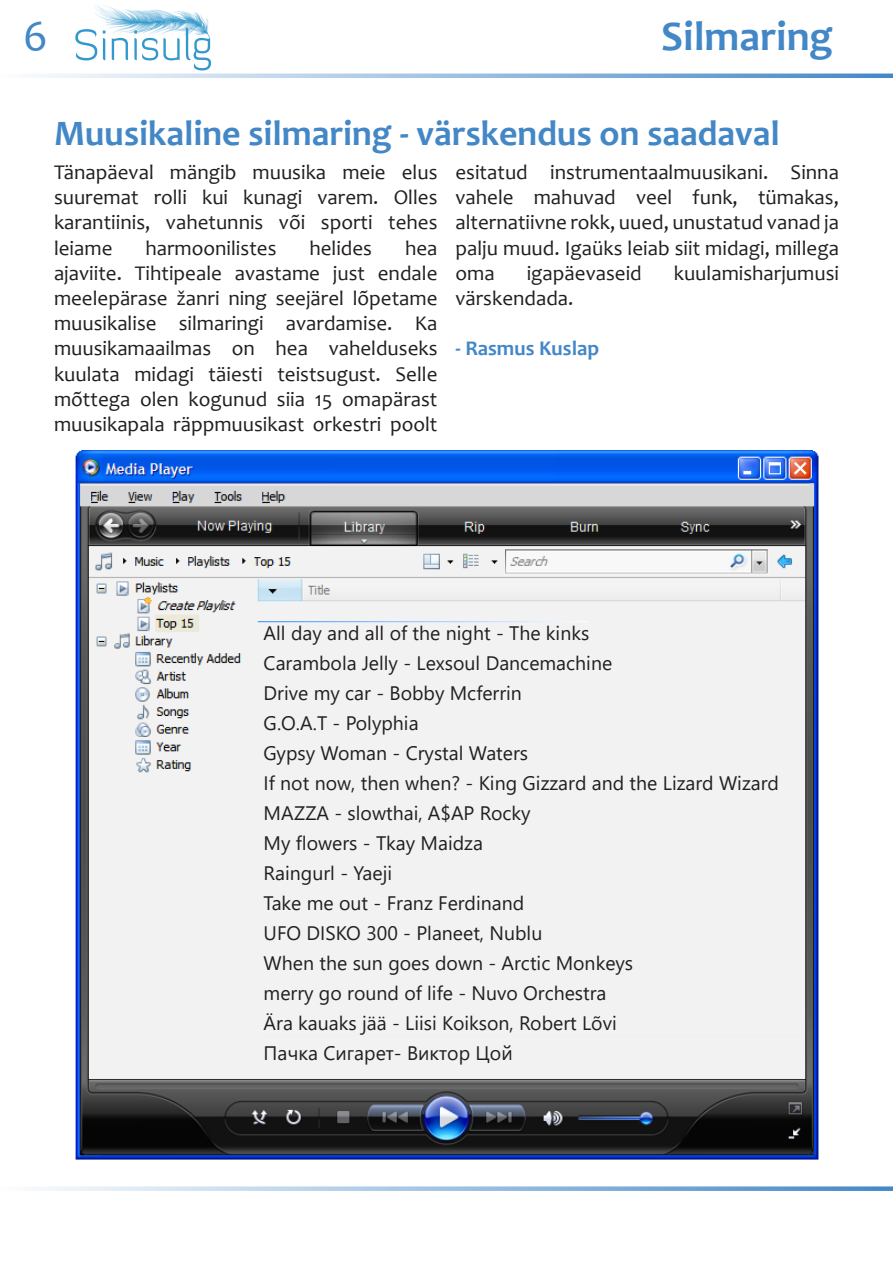
<style>
.page{position:relative;width:893px;height:1263px;background:#fff}
.page>*{position:absolute;margin:0;border:0;box-sizing:border-box;transform-origin:0 0}
.t1{font:45px "Candara";color:#4387c7}
.t2{font:700 42px "Candara";color:#4387c7}
.t3{font:700 36px "Candara";color:#4387c7}
.t4{font:21px/25.2px "Candara";color:#231f20;text-align:justify}
.t5{font:700 21px "Candara";color:#4387c7}
.t6{font:19.5px "Segoe UI";color:#231f20}
</style>
<div class="page">
<svg style="left:37px;top:74px;width:856px;height:4px"></svg>
<svg style="left:37px;top:1186px;width:856px;height:5px"></svg>
<img style="left:75px;top:5px;width:136px;height:65px">
<img style="left:75px;top:450px;width:744px;height:710px">
<h1 class="t1" style="left:23px;top:8px;width:26px">6</h1>
<p class="t2" style="left:661px;top:10px;width:173px">Silmaring</p>
<p class="t3" style="left:54px;top:111px;width:727px">Muusikaline silmaring - värskendus on saadaval</p>
<p class="t4" style="left:54px;top:159px;width:385px">Tänapäeval mängib muusika meie elus suuremat rolli kui kunagi varem. Olles karantiinis, vahetunnis või sporti tehes leiame</p>
<p class="t4" style="left:455px;top:159px;width:385px">esitatud instrumentaalmuusikani. Sinna vahele mahuvad veel funk, tümakas, alternatiivne rokk, uued, unustatud vanad ja palju muud. Igaüks leiab siit midagi, millega oma</p>
<p class="t4" style="left:54px;top:235px;width:385px;text-indent:351px">hea ajaviite. Tihtipeale avastame just endale meelepärase žanri ning seejärel lõpetame muusikalise silmaringi avardamise. Ka muusikamaailmas on hea vahelduseks kuulata midagi täiesti teistsugust. Selle mõttega olen kogunud siia 15 omapärast muusikapala räppmuusikast orkestri poolt</p>
<p class="t4" style="left:145px;top:235px;width:133px">harmoonilistes</p>
<p class="t4" style="left:309px;top:235px;width:64px">helides</p>
<p class="t4" style="left:527px;top:260px;width:117px">igapäevaseid</p>
<p class="t4" style="left:674px;top:260px;width:167px">kuulamisharjumusi</p>
<p class="t4" style="left:455px;top:285px;width:120px">värskendada.</p>
<p class="t5" style="left:455px;top:335px;width:145px">- Rasmus Kuslap</p>
<p class="t6" style="left:264px;top:615px;width:327px">All day and all of the night - The kinks</p>
<p class="t6" style="left:264px;top:645px;width:350px">Carambola Jelly - Lexsoul Dancemachine</p>
<p class="t6" style="left:264px;top:675px;width:260px">Drive my car - Bobby Mcferrin</p>
<p class="t6" style="left:264px;top:705px;width:156px">G.O.A.T - Polyphia</p>
<p class="t6" style="left:264px;top:735px;width:266px">Gypsy Woman - Crystal Waters</p>
<p class="t6" style="left:264px;top:765px;width:517px">If not now, then when? - King Gizzard and the Lizard Wizard</p>
<p class="t6" style="left:264px;top:795px;width:268px">MAZZA - slowthai, A$AP Rocky</p>
<p class="t6" style="left:264px;top:825px;width:221px">My flowers - Tkay Maidza</p>
<p class="t6" style="left:264px;top:855px;width:130px">Raingurl - Yaeji</p>
<p class="t6" style="left:264px;top:885px;width:262px">Take me out - Franz Ferdinand</p>
<p class="t6" style="left:264px;top:915px;width:280px">UFO DISKO 300 - Planeet, Nublu</p>
<p class="t6" style="left:264px;top:945px;width:371px">When the sun goes down - Arctic Monkeys</p>
<p class="t6" style="left:264px;top:975px;width:344px">merry go round of life - Nuvo Orchestra</p>
<p class="t6" style="left:264px;top:1005px;width:355px">Ära kauaks jää - Liisi Koikson, Robert Lõvi</p>
<p class="t6" style="left:264px;top:1035px;width:251px">Пачка Сигарет- Виктор Цой</p>
</div>
